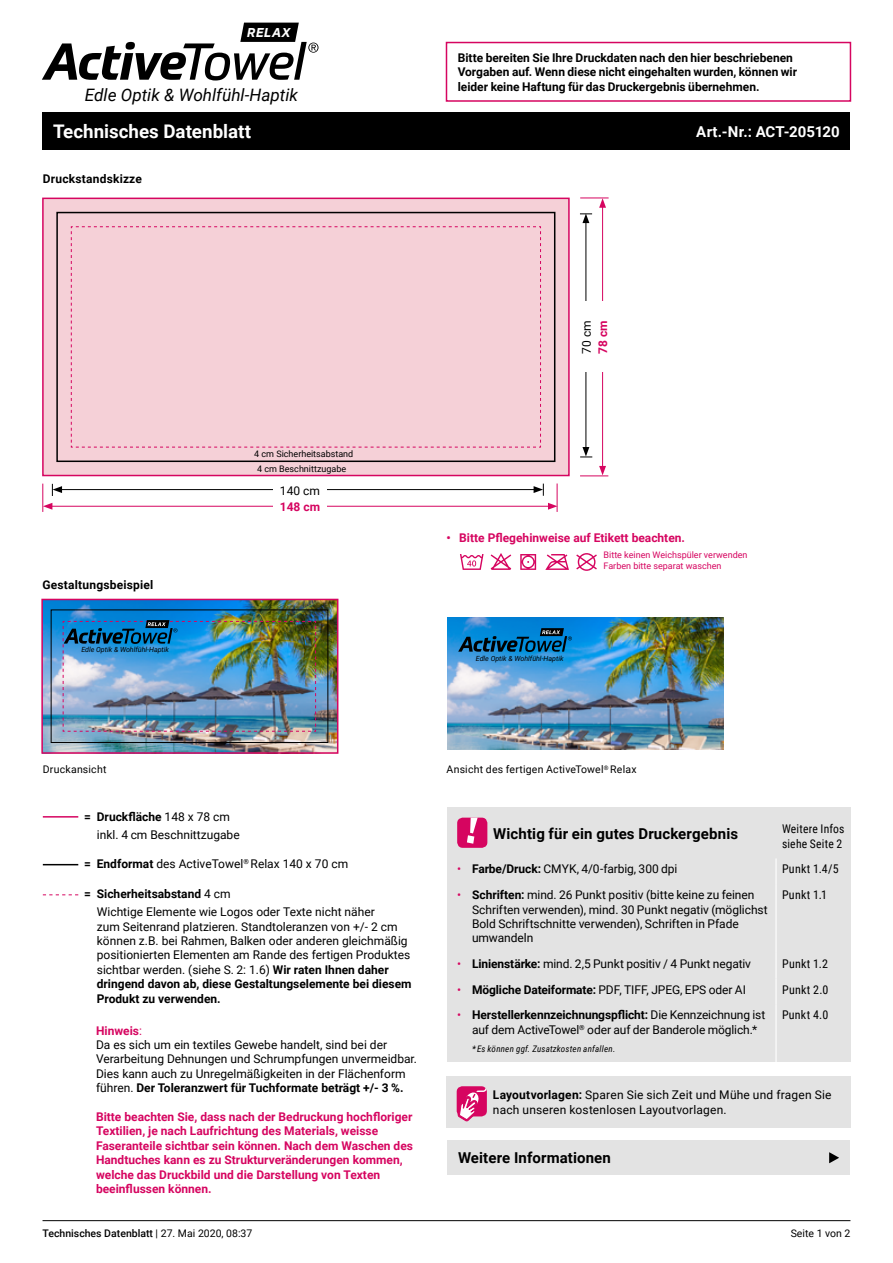
<style>
.page{position:relative;width:893px;height:1263px;background:#fff}
.page>*{position:absolute;margin:0;border:0;box-sizing:border-box;transform-origin:0 0}
.t1{font:700 18.75px "Roboto";color:#fff}
.t2{font:italic 17.1px "Roboto";color:#000}
.t3{font:700 15px "Roboto";letter-spacing:.01em;color:#000}
.t4{font:700 15px "Roboto";letter-spacing:.005em;color:#fff}
.t5{font:italic 700 12.45px "Prometo";letter-spacing:.06em;color:#fff}
.t6{font:12px/14.4px "Roboto";color:#000}
.t7{font:700 12px/14.4px "Roboto";color:#d60560}
.t8{font:700 12px/14.4px "Roboto";color:#000}
.t9{font:12px/14.4px "Roboto Condensed";letter-spacing:.02em;color:#000}
.t10{font:700 12px "Roboto";letter-spacing:.02em;color:#000}
.t11{font:10.5px "Roboto";letter-spacing:.02em;color:#000}
.t12{font:500 10.5px "Roboto";color:#000}
.t13{font:10.5px "Roboto";color:#000}
.t14{font:9px/10.8px "Roboto";color:#d60560}
.t15{font:9px/14.7px "Roboto";color:#000;text-align:center}
.t16{font:italic 9px "Roboto Condensed";letter-spacing:.02em;color:#000}
.t17{font:italic 7.05px "Roboto";color:#000}
.s1{font-weight:700}
.s2{font-weight:700;color:#d60560}
.s3{color:#d60560}
.s4{font-weight:400}
</style>
<div class="page">
<hr style="left:43px;top:1220px;width:807px;height:1px;background:#000">
<img style="left:447px;top:617px;width:277px;height:132px">
<img style="left:44px;top:602px;width:291px;height:149px">
<div style="left:41px;top:599px;width:297px;height:155px;border:2px solid #d60560"></div>
<div style="left:51px;top:609px;width:277px;height:134px;border:1px solid #000"></div>
<div style="left:43px;top:113px;width:807px;height:37px;background:#000"></div>
<div style="left:446px;top:42px;width:405px;height:60px;border:2px solid #d60560"></div>
<hr style="left:602px;top:205px;width:1px;height:263px;background:#d60560">
<svg style="left:580px;top:466px;width:28px;height:10px"></svg>
<hr style="left:586px;top:221px;width:1px;height:228px;background:#000">
<svg style="left:580px;top:198px;width:29px;height:25px"></svg>
<svg style="left:580px;top:447px;width:12px;height:11px"></svg>
<div style="left:593px;top:302px;width:20px;height:70px;background:#fff"></div>
<div style="left:579px;top:302px;width:15px;height:70px;background:#fff"></div>
<hr style="left:43px;top:816px;width:35px;height:1px;background:#d60560">
<hr style="left:43px;top:864px;width:35px;height:1px;background:#000">
<svg style="left:43px;top:894px;width:35px;height:1px"></svg>
<svg style="left:460px;top:553px;width:137px;height:18px"></svg>
<img style="left:62px;top:620px;width:254px;height:112px">
<svg style="left:458px;top:628px;width:114px;height:24px;background:#066298"></svg>
<hr style="left:50px;top:506px;width:500px;height:1px;background:#d60560">
<hr style="left:60px;top:489px;width:476px;height:1px;background:#000">
<svg style="left:534px;top:483px;width:24px;height:29px"></svg>
<svg style="left:42px;top:484px;width:20px;height:28px"></svg>
<div style="left:273px;top:497px;width:54px;height:19px;background:#fff"></div>
<div style="left:273px;top:482px;width:54px;height:16px;background:#fff"></div>
<div style="left:42px;top:198px;width:528px;height:278px;background:#f5d0d7;border:2px solid #d60560"></div>
<div style="left:56px;top:212px;width:499px;height:250px;border:2px solid #000"></div>
<svg style="left:71px;top:226px;width:470px;height:222px"></svg>
<svg style="left:42px;top:23px;width:276px;height:58px"></svg>
<div style="left:446px;top:1076px;width:404px;height:52px;background:#e3e3e3"></div>
<div style="left:457px;top:1086px;width:30px;height:30px;background:#d60560;border-radius:6px"></div>
<svg style="left:458px;top:1086px;width:29px;height:35px"></svg>
<div style="left:447px;top:1140px;width:403px;height:34px;background:#e3e3e3"></div>
<svg style="left:829px;top:1152px;width:10px;height:11px"></svg>
<div style="left:447px;top:807px;width:403px;height:255px;background:#e3e3e3"></div>
<hr style="left:775px;top:858px;width:2px;height:26px;background:#fff">
<hr style="left:775px;top:884px;width:2px;height:69px;background:#fff">
<hr style="left:775px;top:953px;width:2px;height:25px;background:#fff">
<hr style="left:775px;top:978px;width:2px;height:26px;background:#fff">
<hr style="left:775px;top:1004px;width:2px;height:58px;background:#fff">
<div style="left:457px;top:818px;width:30px;height:30px;background:#d60560;border-radius:6px"></div>
<svg style="left:467px;top:817px;width:11px;height:27px"></svg>
<p class="t5" style="left:247px;top:25px;width:45px">RELAX</p>
<h2 class="t2" style="left:85px;top:83px;width:215px">Edle Optik &amp; Wohlfühl-Haptik</h2>
<h1 class="t1" style="left:53px;top:119px;width:200px">Technisches Datenblatt</h1>
<p class="t10" style="left:43px;top:171px;width:101px">Druckstandskizze</p>
<p class="t8" style="left:42px;top:577px;width:112px">Gestaltungsbeispiel</p>
<p class="t17" style="left:81px;top:645px;width:89px">Edle Optik &amp; Wohlfühl-Haptik</p>
<p class="t15" style="left:254px;top:446px;width:101px">4 cm Sicherheitsabstand<br>4 cm Beschnittzugabe</p>
<p class="t6" style="left:280px;top:483px;width:41px">140 cm</p>
<p class="t7" style="left:280px;top:499px;width:42px">148 cm</p>
<p class="t8" style="left:458px;top:50px;width:341px">Bitte bereiten Sie Ihre Druckdaten nach den hier beschriebenen<br>Vorgaben auf. Wenn diese nicht eingehalten wurden, können wir leider keine Haftung für das Druckergebnis übernehmen.</p>
<p class="t6" style="left:579px;top:354px;width:35px;rotate:-90deg">70 cm</p>
<p class="t7" style="left:595px;top:354px;width:35px;rotate:-90deg">78 cm</p>
<p class="t4" style="left:696px;top:121px;width:145px">Art.-Nr.: ACT-205120</p>
<p class="t7" style="left:446px;top:530px;width:240px">• Bitte Pflegehinweise auf Etikett beachten.</p>
<p class="t14" style="left:604px;top:549px;width:145px">Bitte keinen Weichspüler verwenden<br>Farben bitte separat waschen</p>
<p class="t17" style="left:476px;top:653px;width:89px">Edle Optik &amp; Wohlfühl-Haptik</p>
<p class="t11" style="left:43px;top:762px;width:65px">Druckansicht</p>
<p class="t11" style="left:447px;top:762px;width:192px">Ansicht des fertigen ActiveTowel<sup>®</sup> Relax</p>
<p class="t6" style="left:97px;top:807px;width:144px;line-height:18px;text-indent:-13px"><span class="s1">= Druckfläche</span> 148 x 78 cm inkl. 4 cm Beschnittzugabe</p>
<p class="t6" style="left:84px;top:856px;width:265px"><span class="s1">= Endformat</span> des ActiveTowel<sup>®</sup> Relax 140 x 70 cm</p>
<p class="t6" style="left:97px;top:884px;width:279px;line-height:18px;text-indent:-13px"><span class="s1">= Sicherheitsabstand</span> 4 cm<br>Wichtige Elemente wie Logos oder Texte nicht näher</p>
<p class="t6" style="left:97px;top:919px;width:316px">zum Seitenrand platzieren. Standtoleranzen von +/- 2 cm können z.B. bei Rahmen, Balken oder anderen gleichmäßig positionierten Elementen am Rande des fertigen Produktes sichtbar werden. (siehe S. 2: 1.6) <span class="s1">Wir raten Ihnen daher dringend davon ab, diese Gestaltungselemente bei diesem Produkt zu verwenden.</span></p>
<p class="t6" style="left:96px;top:1022px;width:323px"><span class="s2">Hinweis</span><span class="s3">:<br></span>Da es sich um ein textiles Gewebe handelt, sind bei der Verarbeitung Dehnungen und Schrumpfungen unvermeidbar.<br>Dies kann auch zu Unregelmäßigkeiten in der Flächenform führen. <span class="s1">Der Toleranzwert für Tuchformate beträgt +/- 3 %.</span></p>
<p class="t7" style="left:96px;top:1109px;width:318px">Bitte beachten Sie, dass nach der Bedruckung hochfloriger Textilien, je nach Laufrichtung des Materials, weisse Faseranteile sichtbar sein können. Nach dem Waschen des Handtuches kann es zu Strukturveränderungen kommen, welche das Druckbild und die Darstellung von Texten beeinflussen können.</p>
<p class="t3" style="left:493px;top:823px;width:246px">Wichtig für ein gutes Druckergebnis</p>
<p class="t9" style="left:782px;top:821px;width:64px">Weitere Infos siehe Seite 2</p>
<p class="t6" style="left:457px;top:861px;width:222px"><span class="s3">•</span> <span class="s1">Farbe/Druck:</span> CMYK, 4/0-farbig, 300 dpi</p>
<p class="t9" style="left:782px;top:861px;width:58px">Punkt 1.4/5</p>
<p class="t6" style="left:472px;top:887px;width:297px;text-indent:-15px"><span class="s3">•</span> <span class="s1">Schriften:</span> mind. 26 Punkt positiv (bitte keine zu feinen Schriften verwenden), mind. 30 Punkt negativ (möglichst Bold Schriftschnitte verwenden), Schriften in Pfade umwandeln</p>
<p class="t9" style="left:782px;top:887px;width:47px">Punkt 1.1</p>
<p class="t6" style="left:457px;top:956px;width:295px"><span class="s3">•</span> <span class="s1">Linienstärke:</span> mind. 2,5 Punkt positiv / 4 Punkt negativ</p>
<p class="t9" style="left:782px;top:956px;width:47px">Punkt 1.2</p>
<p class="t6" style="left:457px;top:982px;width:290px"><span class="s3">•</span> <span class="s1">Mögliche Dateiformate:</span> PDF, TIFF, JPEG, EPS oder AI</p>
<p class="t9" style="left:782px;top:982px;width:48px">Punkt 2.0</p>
<p class="t6" style="left:457px;top:1007px;width:310px;text-align:center"><span class="s3">•</span> <span class="s1">Herstellerkennzeichnungspflicht:</span> Die Kennzeichnung ist auf dem ActiveTowel<sup>®</sup> oder auf der Banderole möglich.*</p>
<p class="t16" style="left:472px;top:1042px;width:145px">* Es können ggf. Zusatzkosten anfallen.</p>
<p class="t9" style="left:782px;top:1007px;width:48px">Punkt 4.0</p>
<p class="t6" style="left:493px;top:1087px;width:340px"><span class="s1">Layoutvorlagen:</span> Sparen Sie sich Zeit und Mühe und fragen Sie nach unseren kostenlosen Layoutvorlagen.</p>
<p class="t3" style="left:458px;top:1147px;width:154px">Weitere Informationen</p>
<p class="t12" style="left:43px;top:1226px;width:211px">Technisches Datenblatt <span class="s4">| 27. Mai 2020, 08:37</span></p>
<p class="t13" style="left:791px;top:1226px;width:61px">Seite 1 von 2</p>
</div>
